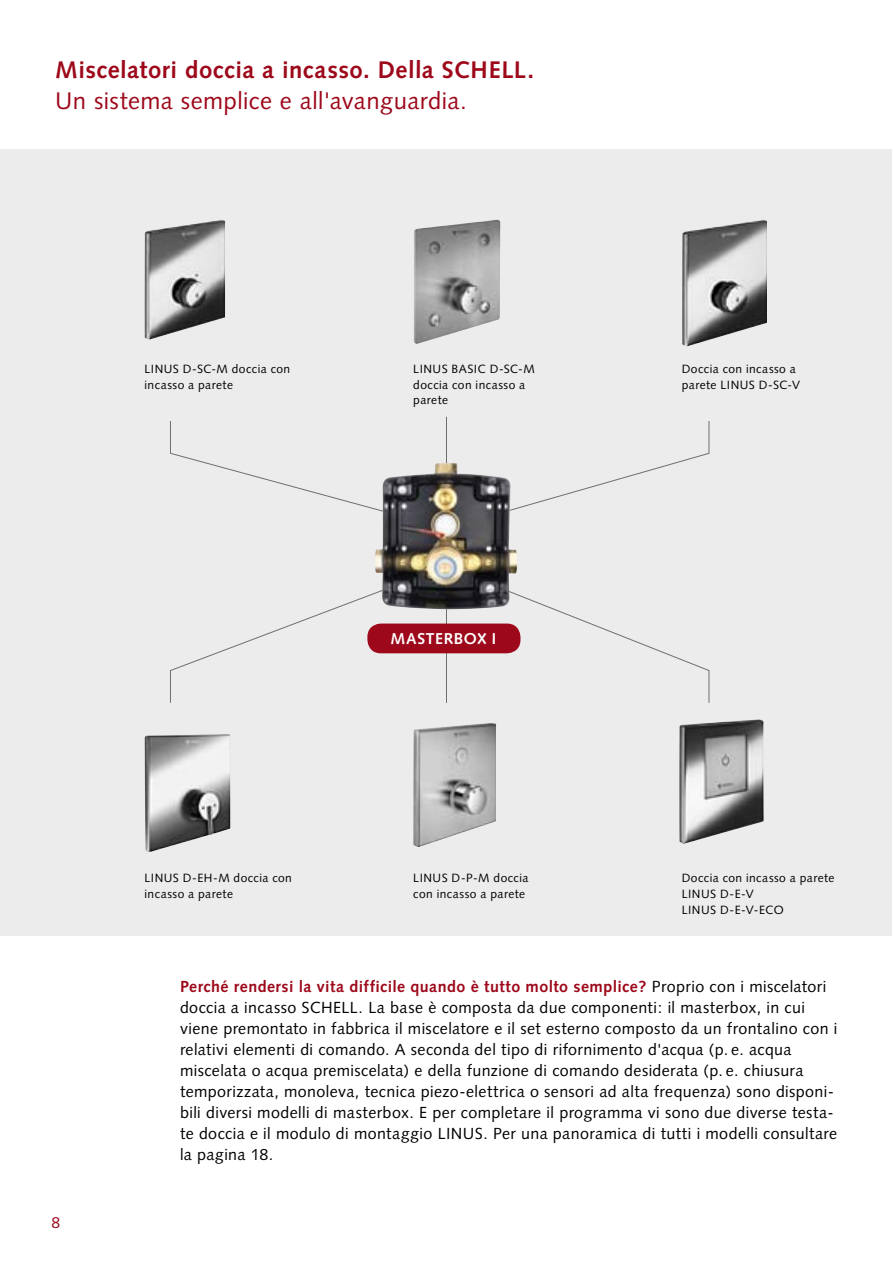
<style>
.page{position:relative;width:893px;height:1263px;background:#fff}
.page>*{position:absolute;margin:0;border:0;box-sizing:border-box;transform-origin:0 0}
.t1{font:700 24px "Syntax";letter-spacing:.02em;color:#9d081a}
.t2{font:24px "Syntax";letter-spacing:.02em;color:#9d081a}
.t3{font:16.05px/21px "Syntax";letter-spacing:.025em;color:#000}
.t4{font:700 15.75px "Syntax";letter-spacing:.04em;color:#fff}
.t5{font:15.75px "Syntax";color:#9d081a}
.t6{font:12px/15.8px "Syntax";letter-spacing:.035em;color:#000}
.s1{font-weight:700;color:#9d081a}
</style>
<div class="page">
<div style="left:0;top:149px;width:892px;height:786px;background:#ececed"></div>
<img style="left:414px;top:220px;width:86px;height:124px">
<img style="left:413px;top:723px;width:83px;height:124px">
<img style="left:679px;top:719px;width:85px;height:125px">
<img style="left:682px;top:220px;width:85px;height:126px">
<img style="left:144px;top:734px;width:86px;height:118px">
<img style="left:144px;top:220px;width:81px;height:120px">
<svg style="left:170px;top:421px;width:540px;height:89px"></svg>
<svg style="left:170px;top:592px;width:540px;height:111px"></svg>
<hr style="left:446px;top:417px;width:1px;height:286px;background:#6f6f6e">
<div style="left:367px;top:623px;width:153px;height:30px;background:#9d081a;border-radius:14px"></div>
<img style="left:375px;top:463px;width:143px;height:150px">
<h1 class="t1" style="left:55px;top:56px;width:480px">Miscelatori doccia a incasso. Della SCHELL.</h1>
<h1 class="t2" style="left:55px;top:87px;width:413px">Un sistema semplice e all'avanguardia.</h1>
<p class="t6" style="left:145px;top:361px;width:147px">LINUS D-SC-M doccia con incasso a parete</p>
<p class="t6" style="left:413px;top:361px;width:123px">LINUS BASIC D-SC-M doccia con incasso a parete</p>
<p class="t4" style="left:391px;top:629px;width:107px">MASTERBOX I</p>
<p class="t6" style="left:682px;top:361px;width:120px">Doccia con incasso a parete LINUS D-SC-V</p>
<p class="t6" style="left:413px;top:870px;width:117px">LINUS D-P-M doccia con incasso a parete</p>
<p class="t6" style="left:145px;top:870px;width:149px">LINUS D-EH-M doccia con incasso a parete</p>
<p class="t6" style="left:682px;top:870px;width:154px">Doccia con incasso a parete<br>LINUS D-E-V<br>LINUS D-E-V-ECO</p>
<p class="t5" style="left:52px;top:1213px;width:10px">8</p>
<p class="t3" style="left:180px;top:976px;width:659px"><span class="s1">Perché rendersi la vita difficile quando è tutto molto semplice?</span> Proprio con i miscelatori doccia a incasso SCHELL. La base è composta da due componenti: il masterbox, in cui viene premontato in fabbrica il miscelatore e il set esterno composto da un frontalino con i relativi elementi di comando. A seconda del tipo di rifornimento d'acqua (p. e. acqua miscelata o acqua premiscelata) e della funzione di comando desiderata (p. e. chiusura temporizzata, monoleva, tecnica piezo-elettrica o sensori ad alta frequenza) sono disponi&shy;bili diversi modelli di masterbox. E per completare il programma vi sono due diverse testa&shy;te doccia e il modulo di montaggio LINUS. Per una panoramica di tutti i modelli consultare la pagina 18.</p>
</div>
